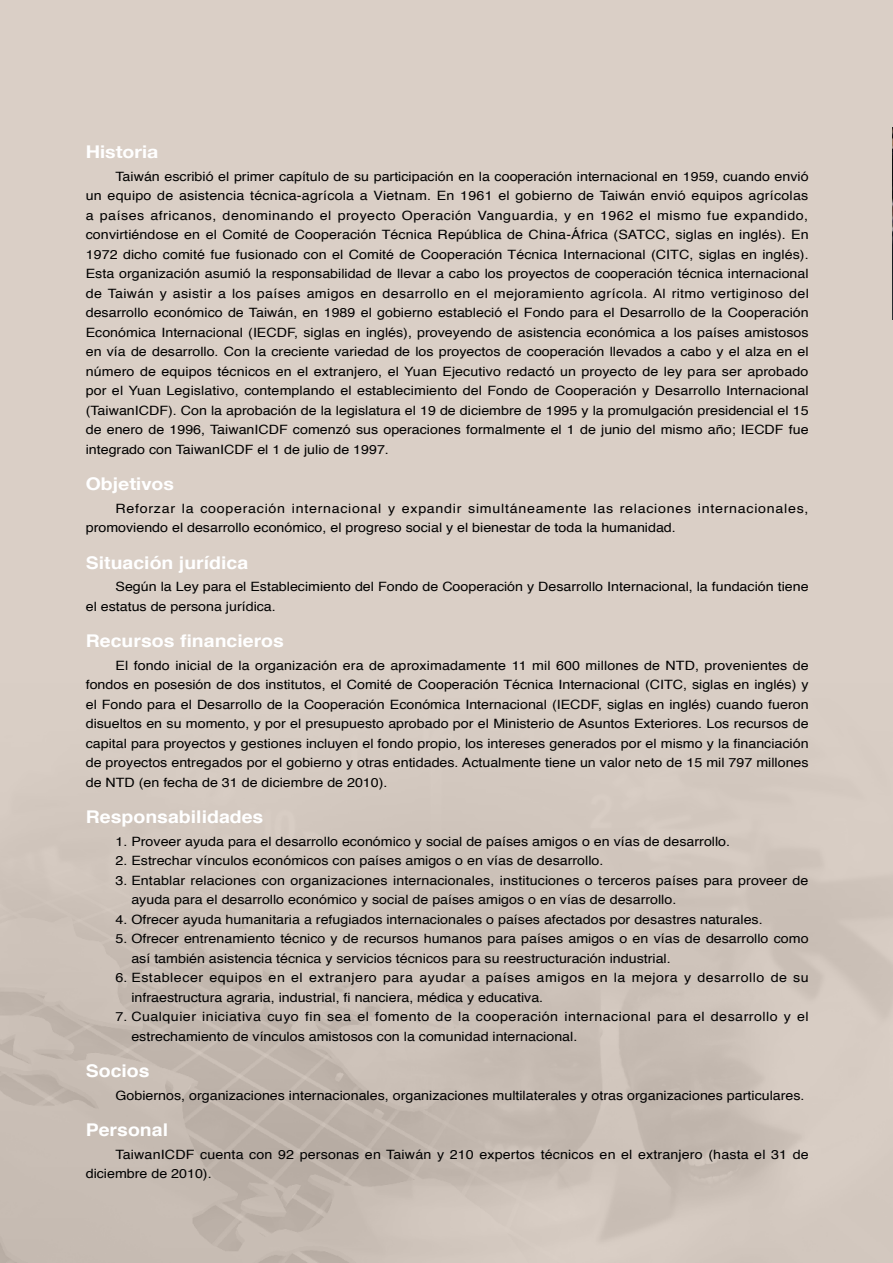
<style>
.page{position:relative;width:893px;height:1263px;background:#fff}
.page>*{position:absolute;margin:0;border:0;box-sizing:border-box;transform-origin:0 0}
.t1{font:700 17.55px "Helvetica";color:#fff;scale:1.11 1}
.t2{font:700 17.55px "Helvetica Neue";color:#fff;scale:1.11 1}
.t3{font:12.9px/19.5px "Helvetica";color:#000;scale:1.11 1}
.t4{font:12.9px/19.5px "Helvetica";letter-spacing:.035em;color:#000;scale:1.11 1}
.t5{font:12.9px/19.5px "Helvetica";letter-spacing:.05em;color:#000;scale:1.11 1}
</style>
<div class="page">
<div style="left:0;top:0;width:893px;height:1263px;background:linear-gradient(to bottom,#dfd4cb,#c9beb5)"></div>
<img style="left:892px;top:128px;width:1px;height:192px">
<h1 class="t2" style="left:86px;top:141px;width:67px">Historia</h1>
<p class="t3" style="left:86px;top:167px;width:653px;text-align:justify;text-indent:30px">Taiwán escribió el primer capítulo de su participación en la cooperación internacional en 1959, cuando envió un equipo de asistencia técnica-agrícola a Vietnam. En 1961 el gobierno de Taiwán envió equipos agrícolas a países africanos, denominando el proyecto Operación Vanguardia, y en 1962 el mismo fue expandido, convirtiéndose en el Comité de Cooperación Técnica República de China-África (SATCC, siglas en inglés). En 1972 dicho comité fue fusionado con el Comité de Cooperación Técnica Internacional (CITC, siglas en inglés).<br>Esta organización asumió la responsabilidad de llevar a cabo los proyectos de cooperación técnica internacional de Taiwán y asistir a los países amigos en desarrollo en el mejoramiento agrícola. Al ritmo vertiginoso del desarrollo económico de Taiwán, en 1989 el gobierno estableció el Fondo para el Desarrollo de la Cooperación Económica Internacional (IECDF, siglas en inglés), proveyendo de asistencia económica a los países amistosos en vía de desarrollo. Con la creciente variedad de los proyectos de cooperación llevados a cabo y el alza en el número de equipos técnicos en el extranjero, el Yuan Ejecutivo redactó un proyecto de ley para ser aprobado por el Yuan Legislativo, contemplando el establecimiento del Fondo de Cooperación y Desarrollo Internacional (TaiwanICDF). Con la aprobación de la legislatura el 19 de diciembre de 1995 y la promulgación presidencial el 15 de enero de 1996, TaiwanICDF comenzó sus operaciones formalmente el 1 de junio del mismo año; IECDF fue integrado con TaiwanICDF el 1 de julio de 1997.</p>
<h1 class="t2" style="left:86px;top:473px;width:81px">Objetivos</h1>
<p class="t5" style="left:86px;top:499px;width:653px;text-indent:30px">Reforzar la cooperación internacional y expandir simultáneamente las relaciones internacionales, promoviendo el desarrollo económico, el progreso social y el bienestar de toda la humanidad.</p>
<h1 class="t1" style="left:86px;top:548px;width:148px">Situación jurídica</h1>
<p class="t3" style="left:86px;top:577px;width:653px;text-indent:30px">Según la Ley para el Establecimiento del Fondo de Cooperación y Desarrollo Internacional, la fundación tiene el estatus de persona jurídica.</p>
<h1 class="t1" style="left:86px;top:627px;width:180px">Recursos financieros</h1>
<p class="t3" style="left:86px;top:656px;width:653px;text-align:justify;text-indent:30px">El fondo inicial de la organización era de aproximadamente 11 mil 600 millones de NTD, provenientes de fondos en posesión de dos institutos, el Comité de Cooperación Técnica Internacional (CITC, siglas en inglés) y el Fondo para el Desarrollo de la Cooperación Económica Internacional (IECDF, siglas en inglés) cuando fueron disueltos en su momento, y por el presupuesto aprobado por el Ministerio de Asuntos Exteriores. Los recursos de capital para proyectos y gestiones incluyen el fondo propio, los intereses generados por el mismo y la financiación de proyectos entregados por el gobierno y otras entidades. Actualmente tiene un valor neto de 15 mil 797 millones de NTD (en fecha de 31 de diciembre de 2010).</p>
<h1 class="t1" style="left:86px;top:803px;width:162px">Responsabilidades</h1>
<p class="t3" style="left:116px;top:832px;width:555px">1. Proveer ayuda para el desarrollo económico y social de países amigos o en vías de desarrollo.</p>
<p class="t3" style="left:116px;top:851px;width:441px">2. Estrechar vínculos económicos con países amigos o en vías de desarrollo.</p>
<p class="t3" style="left:131px;top:871px;width:611px;text-indent:-16px">3. Entablar relaciones con organizaciones internacionales, instituciones o terceros países para proveer de ayuda para el desarrollo económico y social de países amigos o en vías de desarrollo.</p>
<p class="t3" style="left:116px;top:910px;width:584px">4. Ofrecer ayuda humanitaria a refugiados internacionales o países afectados por desastres naturales.</p>
<p class="t3" style="left:131px;top:929px;width:612px;text-indent:-16px">5. Ofrecer entrenamiento técnico y de recursos humanos para países amigos o en vías de desarrollo como así también asistencia técnica y servicios técnicos para su reestructuración industrial.</p>
<p class="t4" style="left:131px;top:968px;width:612px;text-indent:-16px">6. Establecer equipos en el extranjero para ayudar a países amigos en la mejora y desarrollo de su infraestructura agraria, industrial, fi nanciera, médica y educativa.</p>
<p class="t4" style="left:131px;top:1007px;width:612px;text-indent:-16px">7. Cualquier iniciativa cuyo fin sea el fomento de la cooperación internacional para el desarrollo y el estrechamiento de vínculos amistosos con la comunidad internacional.</p>
<h1 class="t1" style="left:86px;top:1057px;width:59px">Socios</h1>
<p class="t3" style="left:116px;top:1086px;width:622px">Gobiernos, organizaciones internacionales, organizaciones multilaterales y otras organizaciones particulares.</p>
<h1 class="t1" style="left:86px;top:1116px;width:76px">Personal</h1>
<p class="t3" style="left:86px;top:1145px;width:653px;text-indent:30px">TaiwanICDF cuenta con 92 personas en Taiwán y 210 expertos técnicos en el extranjero (hasta el 31 de diciembre de 2010).</p>
</div>
